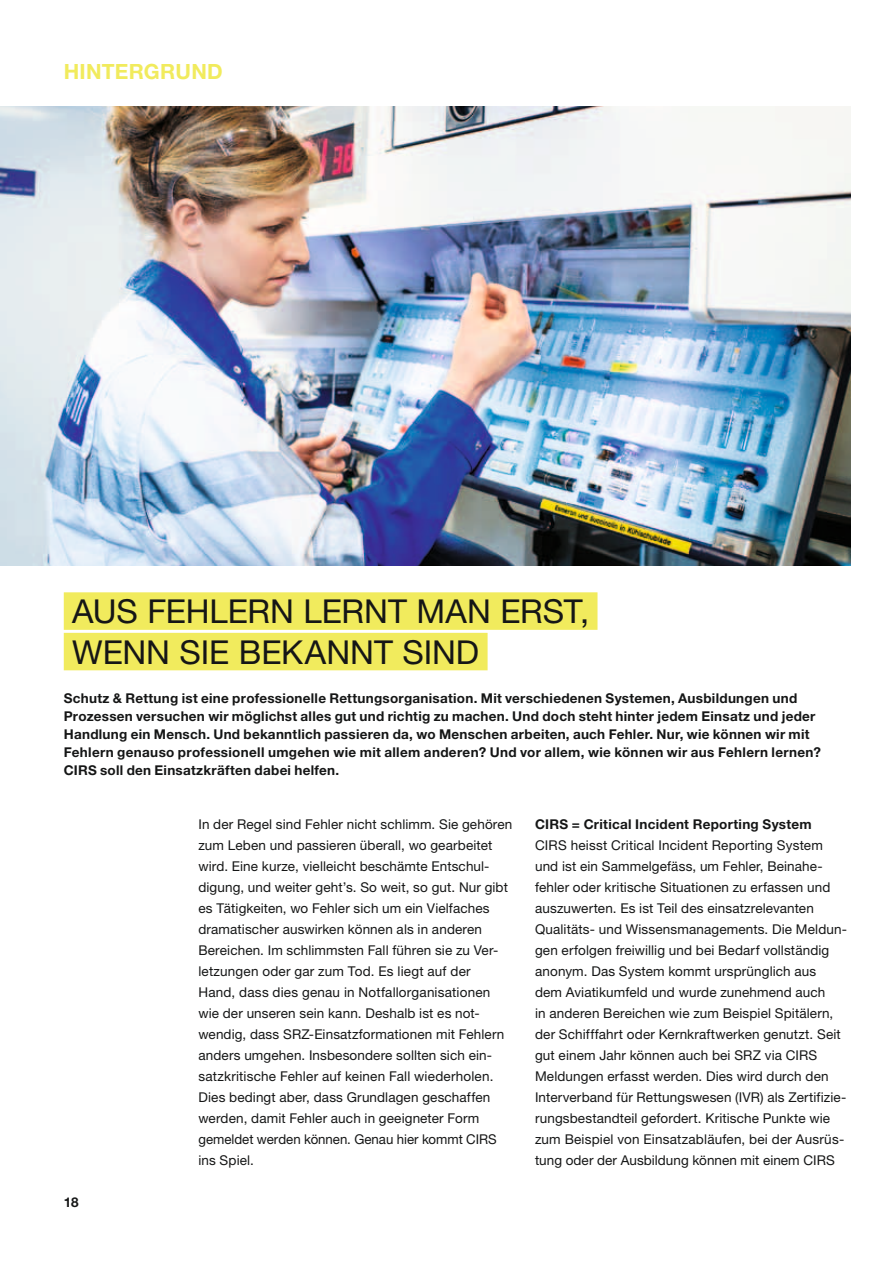
<style>
.page{position:relative;width:893px;height:1263px;background:#fff}
.page>*{position:absolute;margin:0;border:0;box-sizing:border-box;transform-origin:0 0}
.t1{font:33px "Helvetica Neue LT Std";color:#151616}
.t2{font:700 21px "Helvetica Neue LT Std";letter-spacing:.015em;color:#f1eb5d}
.t3{font:13.5px/21px "Helvetica Neue LT Std";letter-spacing:.01em;color:#151616}
.t4{font:700 13.5px/18px "Helvetica Neue LT Std";letter-spacing:.02em;color:#151616}
</style>
<div class="page">
<img style="left:0;top:106px;width:850px;height:460px">
<div style="left:64px;top:592px;width:533px;height:38px;background:#f1eb5d"></div>
<div style="left:64px;top:633px;width:424px;height:37px;background:#f1eb5d"></div>
<h2 class="t2" style="left:64px;top:58px;width:161px">Hintergrund</h2>
<h1 class="t1" style="left:72px;top:592px;width:449px">AUS FEHLERN LERNT MAN erst</h1>
<h1 class="t1" style="left:580px;top:592px;width:11px">,</h1>
<h1 class="t1" style="left:72px;top:632px;width:408px">WENN SIE BEKANNT SIND</h1>
<p class="t4" style="left:64px;top:689px;width:759px">Schutz &amp; Rettung ist eine professionelle Rettungsorganisation. Mit verschiedenen Systemen, Ausbildungen und Prozessen versuchen wir möglichst alles gut und richtig zu machen. Und doch steht hinter jedem Einsatz und jeder Handlung ein Mensch. Und bekanntlich passieren da, wo Menschen arbeiten, auch Fehler. Nur, wie können wir mit Fehlern genauso professionell umgehen wie mit allem anderen? Und vor allem, wie können wir aus Fehlern lernen?<br>CIRS soll den Einsatzkräften dabei helfen.</p>
<p class="t4" style="left:64px;top:1193px;width:16px">18</p>
<p class="t3" style="left:198px;top:813px;width:315px">In der Regel sind Fehler nicht schlimm. Sie gehören zum Leben und passieren überall, wo gearbeitet wird. Eine kurze, vielleicht beschämte Entschul&shy;digung, und weiter geht’s. So weit, so gut. Nur gibt es Tätigkeiten, wo Fehler sich um ein Vielfaches dramatischer auswirken können als in anderen Bereichen. Im schlimmsten Fall führen sie zu Ver&shy;letzungen oder gar zum Tod. Es liegt auf der<br>Hand, dass dies genau in Notfallorganisationen wie der unseren sein kann. Deshalb ist es not&shy;wendig, dass SRZ-Einsatzformationen mit Fehlern anders umgehen. Insbesondere sollten sich ein&shy;satzkritische Fehler auf keinen Fall wiederholen.<br>Dies bedingt aber, dass Grundlagen geschaffen werden, damit Fehler auch in geeigneter Form gemeldet werden können. Genau hier kommt CIRS ins Spiel.</p>
<p class="t4" style="left:535px;top:815px;width:278px">CIRS = Critical Incident Reporting System</p>
<p class="t3" style="left:535px;top:834px;width:313px">CIRS heisst Critical Incident Reporting System und ist ein Sammelgefäss, um Fehler, Beinahe&shy;fehler oder kritische Situationen zu erfassen und auszuwerten. Es ist Teil des einsatzrelevanten Qualitäts- und Wissensmanagements. Die Meldun&shy;gen erfolgen freiwillig und bei Bedarf vollständig anonym. Das System kommt ursprünglich aus<br>dem Aviatikumfeld und wurde zunehmend auch<br>in anderen Bereichen wie zum Beispiel Spitälern, der Schifffahrt oder Kernkraftwerken genutzt. Seit gut einem Jahr können auch bei SRZ via CIRS Meldungen erfasst werden. Dies wird durch den Interverband für Rettungswesen (IVR) als Zertifizie&shy;rungsbestandteil gefordert. Kritische Punkte wie zum Beispiel von Einsatzabläufen, bei der Ausrüs&shy;tung oder der Ausbildung können mit einem CIRS</p>
</div>
